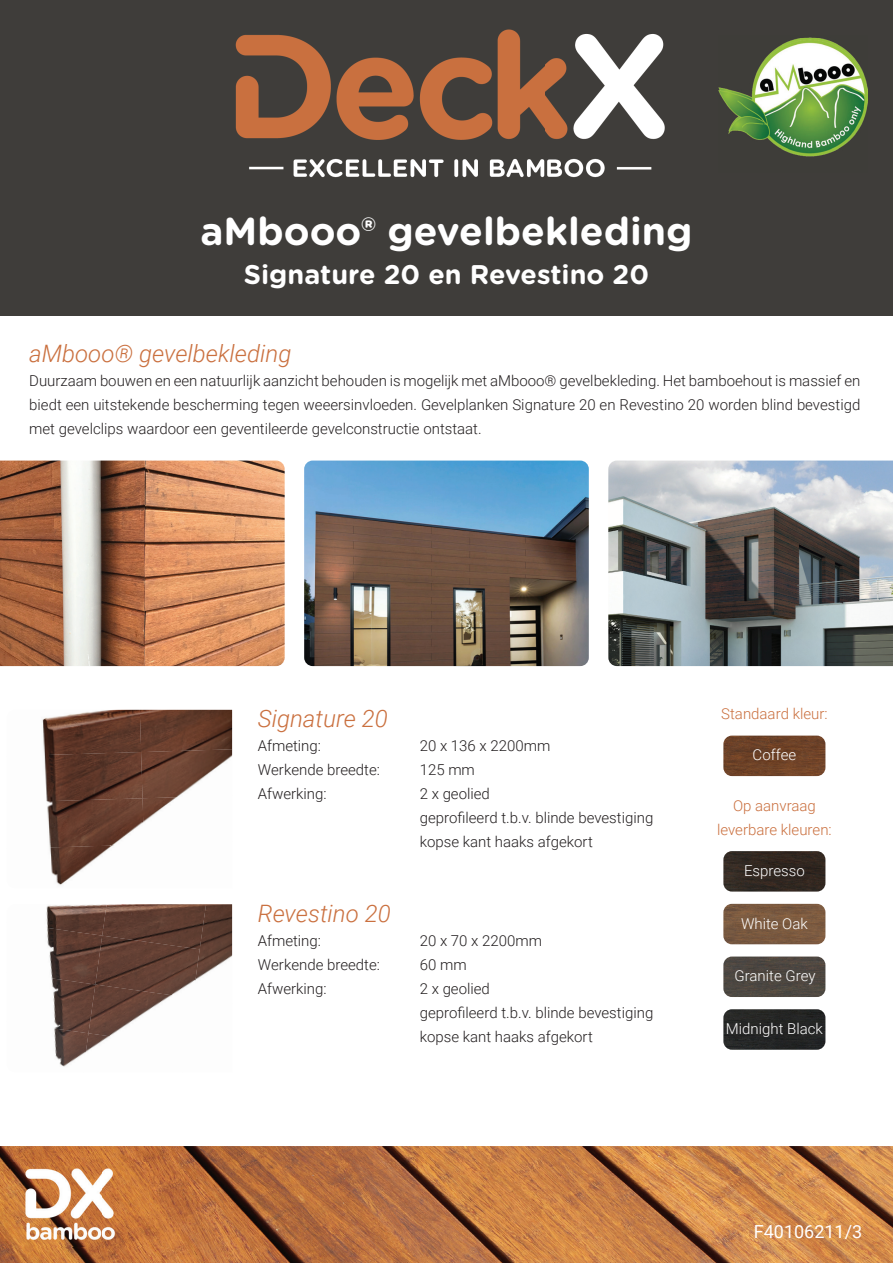
<style>
.page{position:relative;width:893px;height:1263px;background:#fff}
.page>*{position:absolute;margin:0;border:0;box-sizing:border-box;transform-origin:0 0}
.t1{font:700 39px "Gotham Rounded";color:#fff}
.t2{font:700 27px "Gotham Rounded";color:#fff}
.t3{font:italic 300 24px "Roboto";color:#ca703f}
.t4{font:18px "Roboto";color:#fff}
.t5{font:300 15px/24px "Roboto";color:#231f20}
.t6{font:300 15px "Roboto";color:#fff}
.t7{font:300 15px/24px "Roboto";color:#ca703f;text-align:center}
</style>
<div class="page">
<img style="left:0;top:1146px;width:893px;height:117px">
<div style="left:0;top:0;width:893px;height:316px;background:#3f3d3a"></div>
<img style="left:235px;top:29px;width:430px;height:149px">
<img style="left:719px;top:38px;width:148px;height:119px">
<img style="left:608px;top:461px;width:285px;height:205px">
<img style="left:11px;top:1162px;width:137px;height:85px">
<img style="left:0;top:461px;width:285px;height:205px">
<img style="left:304px;top:461px;width:285px;height:205px">
<img style="left:42px;top:710px;width:98px;height:42px">
<img style="left:140px;top:710px;width:92px;height:42px">
<img style="left:44px;top:752px;width:97px;height:46px">
<img style="left:141px;top:749px;width:91px;height:49px">
<img style="left:46px;top:798px;width:96px;height:46px">
<img style="left:142px;top:795px;width:90px;height:29px">
<img style="left:49px;top:844px;width:65px;height:41px">
<img style="left:723px;top:851px;width:102px;height:40px">
<img style="left:46px;top:904px;width:56px;height:18px">
<img style="left:102px;top:904px;width:91px;height:31px">
<img style="left:193px;top:904px;width:39px;height:73px">
<img style="left:47px;top:922px;width:55px;height:50px">
<img style="left:95px;top:935px;width:105px;height:49px">
<img style="left:51px;top:972px;width:44px;height:50px">
<img style="left:88px;top:984px;width:102px;height:49px">
<img style="left:182px;top:998px;width:8px;height:35px">
<img style="left:54px;top:1022px;width:35px;height:45px">
<img style="left:83px;top:1033px;width:31px;height:34px">
<img style="left:723px;top:904px;width:102px;height:40px">
<img style="left:723px;top:1009px;width:102px;height:41px">
<img style="left:723px;top:956px;width:102px;height:41px">
<img style="left:723px;top:736px;width:102px;height:40px">
<h1 class="t1" style="left:200px;top:203px;width:493px">aMbooo® gevelbekleding</h1>
<h2 class="t2" style="left:244px;top:255px;width:407px">Signature 20 en Revestino 20</h2>
<h3 class="t3" style="left:29px;top:337px;width:264px">aMbooo® gevelbekleding</h3>
<p class="t5" style="left:29px;top:369px;width:833px;text-align:justify">Duurzaam bouwen en een natuurlijk aanzicht behouden is mogelijk met aMbooo® gevelbekleding. Het bamboehout is massief en biedt een uitstekende bescherming tegen weeersinvloeden. Gevelplanken Signature 20 en Revestino 20 worden blind bevestigd met gevelclips waardoor een geventileerde gevelconstructie ontstaat.</p>
<h3 class="t3" style="left:258px;top:702px;width:132px">Signature 20</h3>
<p class="t5" style="left:258px;top:733px;width:65px">Afmeting:</p>
<p class="t5" style="left:420px;top:733px;width:132px">20 x 136 x 2200mm</p>
<p class="t5" style="left:258px;top:757px;width:124px">Werkende breedte:</p>
<p class="t5" style="left:420px;top:757px;width:57px">125 mm</p>
<p class="t5" style="left:258px;top:781px;width:70px">Afwerking:</p>
<p class="t5" style="left:420px;top:781px;width:235px">2 x geolied<br>geprofileerd t.b.v. blinde bevestiging kopse kant haaks afgekort</p>
<h3 class="t3" style="left:258px;top:896px;width:135px">Revestino 20</h3>
<p class="t5" style="left:258px;top:928px;width:65px">Afmeting:</p>
<p class="t5" style="left:420px;top:928px;width:124px">20 x 70 x 2200mm</p>
<p class="t5" style="left:258px;top:952px;width:124px">Werkende breedte:</p>
<p class="t5" style="left:420px;top:952px;width:48px">60 mm</p>
<p class="t5" style="left:258px;top:976px;width:70px">Afwerking:</p>
<p class="t5" style="left:420px;top:976px;width:235px">2 x geolied<br>geprofileerd t.b.v. blinde bevestiging kopse kant haaks afgekort</p>
<p class="t7" style="left:721px;top:701px;width:108px">Standaard kleur:</p>
<p class="t6" style="left:753px;top:744px;width:45px">Coffee</p>
<p class="t7" style="left:717px;top:793px;width:116px">Op aanvraag leverbare kleuren:</p>
<p class="t6" style="left:744px;top:860px;width:62px">Espresso</p>
<p class="t6" style="left:741px;top:913px;width:68px">White Oak</p>
<p class="t6" style="left:734px;top:965px;width:83px">Granite Grey</p>
<p class="t6" style="left:726px;top:1018px;width:98px">Midnight Black</p>
<p class="t4" style="left:754px;top:1219px;width:110px">F40106211/3</p>
</div>
